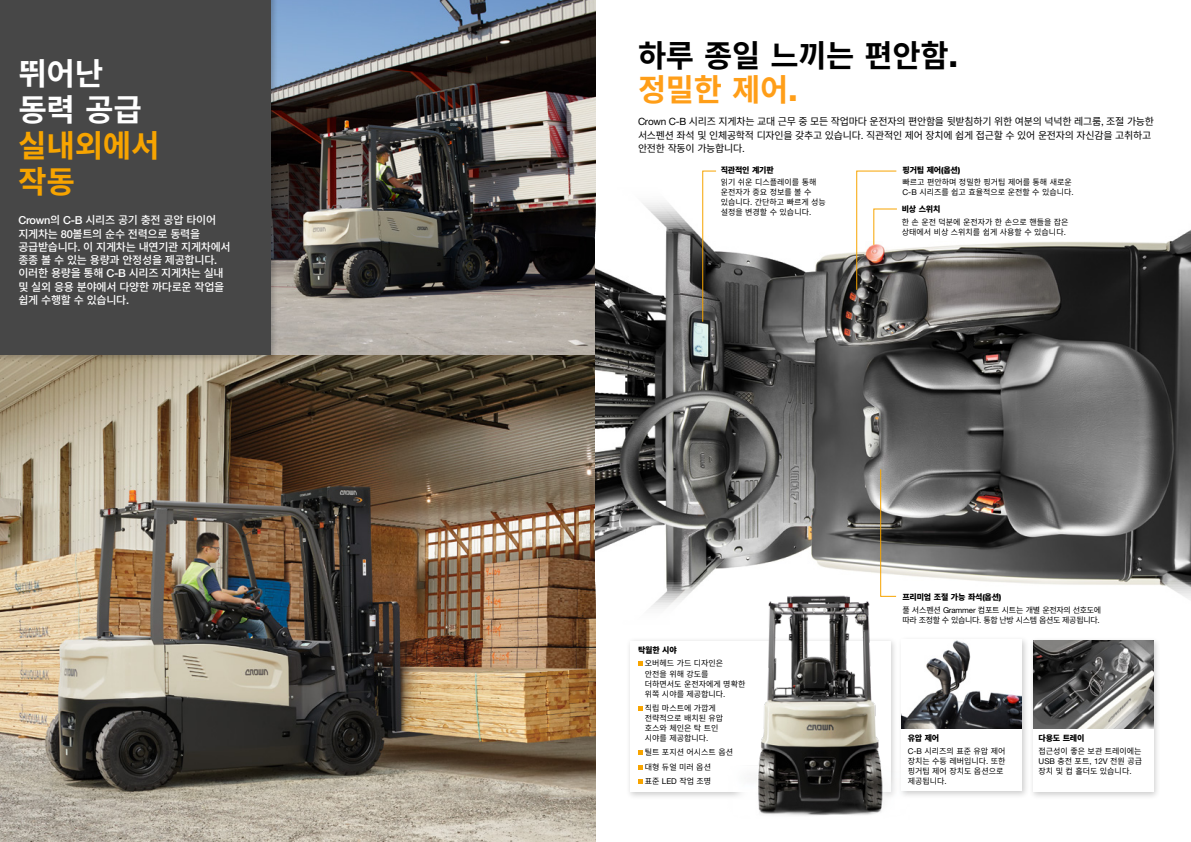
<style>
.page{position:relative;width:1191px;height:842px;background:#fff}
.page>*{position:absolute;margin:0;border:0;box-sizing:border-box;transform-origin:0 0}
.t1{font:700 31px/34px "Noto Sans CJ Kkr";letter-spacing:-.01em;color:#000}
.t2{font:700 31px/36px "Noto Sans CJ Kkr";letter-spacing:-.01em;color:#fff}
.t3{font:700 31px/36px "Noto Sans CJ Kkr";letter-spacing:-.01em;color:#f7a400}
.t4{font:500 11px/13.3px "Noto Sans CJ Kkr";letter-spacing:-.025em;color:#fff}
.t5{font:10px/13.2px "Noto Sans CJ Kkr";letter-spacing:-.025em;color:#000}
.t6{font:8px/10px "Noto Sans CJ Kkr";color:#000}
.t7{font:8px/13.5px "Noto Sans CJ Kkr";letter-spacing:-.02em;color:#000}
.t8{font:8px "Noto Sans CJ Kkr";letter-spacing:-.04em;color:#000}
.t9{font:900 8px "Noto Sans CJ Kkr";letter-spacing:-.025em;color:#000}
.s1{font-family:"Helvetica Neue LT Std"}
.s2{font-family:"Helvetica Neue LT Std";font-weight:800}
.s3{color:#ff9e18}
.s4{font-family:"Helvetica Neue LT Std";font-weight:800;color:#ff9e18}
.s5{font-weight:900}
.s6{font-family:"Helvetica Neue LT Std";font-weight:900}
</style>
<div class="page">
<img style="left:0;top:354px;width:595px;height:488px">
<img style="left:278px;top:0;width:317px;height:354px">
<div style="left:0;top:0;width:278px;height:362px;background:#000;opacity:.2"></div>
<div style="left:0;top:0;width:270px;height:354px;background:#474747"></div>
<img style="left:595px;top:181px;width:596px;height:462px">
<div style="left:625px;top:637px;width:273px;height:163px;background:#000;opacity:.2"></div>
<div style="left:630px;top:641px;width:260px;height:151px;background:#fff"></div>
<div style="left:897px;top:636px;width:132px;height:163px;background:#000;opacity:.2"></div>
<div style="left:902px;top:640px;width:120px;height:151px;background:#fff"></div>
<div style="left:1029px;top:637px;width:132px;height:163px;background:#000;opacity:.2"></div>
<div style="left:1033px;top:641px;width:120px;height:151px;background:#fff"></div>
<img style="left:1033px;top:641px;width:120px;height:87px">
<svg style="left:638px;top:661px;width:4px;height:5px"></svg>
<svg style="left:638px;top:706px;width:4px;height:4px"></svg>
<svg style="left:638px;top:750px;width:4px;height:5px"></svg>
<svg style="left:638px;top:765px;width:4px;height:4px"></svg>
<svg style="left:638px;top:779px;width:4px;height:5px"></svg>
<svg style="left:879px;top:468px;width:18px;height:118px;background:#9d988e"></svg>
<svg style="left:701px;top:170px;width:16px;height:153px"></svg>
<svg style="left:855px;top:170px;width:43px;height:121px"></svg>
<img style="left:727px;top:586px;width:182px;height:230px">
<img style="left:902px;top:640px;width:119px;height:88px">
<h1 class="t2" style="left:18px;top:57px;width:125px">뛰어난 동력 공급</h1>
<h1 class="t3" style="left:18px;top:129px;width:143px">실내외에서 작동</h1>
<h2 class="t4" style="left:18px;top:214px;width:214px"><span class="s1">Crown</span>의 <span class="s1">C-B</span> 시리즈 공기 충전 공압 타이어 지게차는 <span class="s1">80</span>볼트의 순수 전력으로 동력을 공급받습니다<span class="s1">.</span> 이 지게차는 내연기관 지게차에서 종종 볼 수 있는 용량과 안정성을 제공합니다<span class="s1">. </span>이러한 용량을 통해 <span class="s1">C-B</span> 시리즈 지게차는 실내 및 실외 응용 분야에서 다양한 까다로운 작업을 쉽게 수행할 수 있습니다<span class="s1">.</span></h2>
<h1 class="t1" style="left:638px;top:40px;width:321px">하루 종일 느끼는 편안함<span class="s2">. </span><span class="s3">정밀한 제어</span><span class="s4">.</span></h1>
<p class="t5" style="left:638px;top:115px;width:517px"><span class="s1">Crown C-B</span> 시리즈 지게차는 교대 근무 중 모든 작업마다 운전자의 편안함을 뒷받침하기 위한 여분의 넉넉한 레그룸<span class="s1">,</span> 조절 가능한 서스펜션 좌석 및 인체공학적 디자인을 갖추고 있습니다<span class="s1">.</span> 직관적인 제어 장치에 쉽게 접근할 수 있어 운전자의 자신감을 고취하고 안전한 작동이 가능합니다<span class="s1">.</span></p>
<p class="t9" style="left:720px;top:166px;width:55px">직관적인 계기판</p>
<p class="t6" style="left:720px;top:177px;width:107px">읽기 쉬운 디스플레이를 통해 운전자가 중요 정보를 볼 수 있습니다<span class="s1">.</span> 간단하고 빠르게 성능 설정을 변경할 수 있습니다<span class="s1">.</span></p>
<p class="t6" style="left:902px;top:164px;width:171px;line-height:12.2px"><span class="s5">핑거팁 제어</span><span class="s6">(</span><span class="s5">옵션</span><span class="s6">)<br></span>빠르고 편안하며 정밀한 핑거팁 제어를 통해 새로운</p>
<p class="t6" style="left:902px;top:187px;width:173px"><span class="s1">C-B</span> 시리즈를 쉽고 효율적으로 운전할 수 있습니다<span class="s1">.</span></p>
<p class="t9" style="left:901px;top:205px;width:40px">비상 스위치</p>
<p class="t6" style="left:901px;top:217px;width:168px">한 손 운전 덕분에 운전자가 한 손으로 핸들을 잡은 상태에서 비상 스위치를 쉽게 사용할 수 있습니다<span class="s1">.</span></p>
<p class="t9" style="left:638px;top:646px;width:40px">탁월한 시야</p>
<p class="t6" style="left:645px;top:658px;width:102px">오버헤드 가드 디자인은 안전을 위해 강도를 더하면서도 운전자에게 명확한 위쪽 시야를 제공합니다<span class="s1">.</span></p>
<p class="t6" style="left:645px;top:703px;width:80px">직립 마스트에 가깝게 전략적으로 배치된 유압 호스와 체인은 탁 트인 시야를 제공합니다<span class="s1">.</span></p>
<p class="t6" style="left:645px;top:745px;width:90px;line-height:14.5px">틸트 포지션 어시스트 옵션 대형 듀얼 미러 옵션<br>표준 <span class="s1">LED</span> 작업 조명</p>
<p class="t7" style="left:902px;top:590px;width:200px"><span class="s5">프리미엄 조절 가능 좌석</span><span class="s6">(</span><span class="s5">옵션</span><span class="s6">)<br></span>풀 서스펜션 <span class="s1">Grammer</span> 컴포트 시트는 개별 운전자의 선호도에</p>
<p class="t8" style="left:902px;top:616px;width:199px">따라 조정할 수 있습니다<span class="s1">.</span> 통합 난방 시스템 옵션도 제공됩니다<span class="s1">.</span></p>
<p class="t6" style="left:907px;top:732px;width:99px;line-height:13.1px"><span class="s5">유압 제어<br></span><span class="s1">C-B</span> 시리즈의 표준 유압 제어</p>
<p class="t6" style="left:907px;top:757px;width:99px">장치는 수동 레버입니다<span class="s1">.</span> 또한 핑거팁 제어 장치도 옵션으로 제공됩니다<span class="s1">.</span></p>
<p class="t9" style="left:1038px;top:733px;width:47px">다용도 트레이</p>
<p class="t6" style="left:1038px;top:747px;width:105px;line-height:9.6px">접근성이 좋은 보관 트레이에는<br><span class="s1">USB</span> 충전 포트<span class="s1">, 12V</span> 전원 공급</p>
<p class="t6" style="left:1038px;top:767px;width:94px">장치 및 컵 홀더도 있습니다<span class="s1">.</span></p>
</div>
